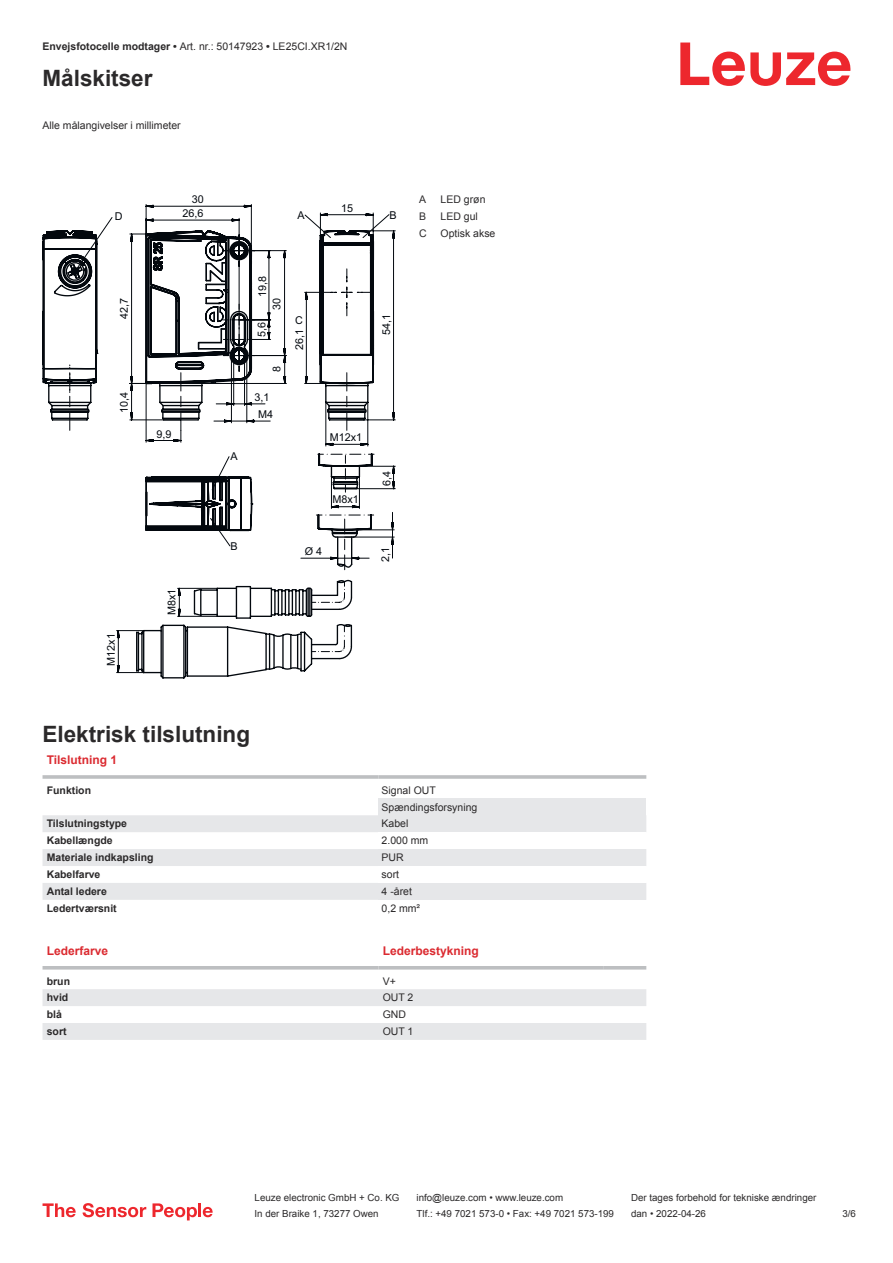
<style>
.page{position:relative;width:893px;height:1263px;background:#fff}
.page>*{position:absolute;margin:0;border:0;box-sizing:border-box;transform-origin:0 0}
.t1{font:700 22.5px "Arial";color:#2b292a}
.t2{font:700 12px "Arial";color:#db2a30}
.t3{font:10.8px/14.7px "Arial";color:#03080e;text-align:right}
.t4{font:10.5px/17px "Arial";color:#2b292a}
.t5{font:700 10.5px "Arial";color:#2b292a}
.t6{font:9.75px "Arial";color:#2b292a}
.s1{font-weight:700}
</style>
<div class="page">
<svg style="left:680px;top:43px;width:170px;height:43px"></svg>
<svg style="left:43px;top:815px;width:335px;height:85px;fill:#e6e7e9"></svg>
<hr style="left:43px;top:775px;width:335px;height:4px;background:#bdbfc1">
<hr style="left:378px;top:775px;width:268px;height:4px;background:#c9cacc">
<div style="left:378px;top:798px;width:268px;height:17px;background:#e6e7e9"></div>
<div style="left:378px;top:815px;width:268px;height:17px;background:#e6e7e9"></div>
<div style="left:378px;top:849px;width:268px;height:17px;background:#e6e7e9"></div>
<div style="left:378px;top:883px;width:268px;height:17px;background:#e6e7e9"></div>
<svg style="left:43px;top:969px;width:603px;height:1px"></svg>
<svg style="left:43px;top:989px;width:603px;height:51px"></svg>
<hr style="left:43px;top:966px;width:335px;height:3px;background:#bdbfc1">
<hr style="left:378px;top:966px;width:226px;height:3px;background:#bdbfc1">
<hr style="left:604px;top:966px;width:42px;height:3px;background:#bdbfc1">
<svg style="left:43px;top:1203px;width:33px;height:14px"></svg>
<svg style="left:83px;top:1203px;width:63px;height:14px"></svg>
<svg style="left:153px;top:1203px;width:44px;height:17px"></svg>
<hr style="left:198px;top:1203px;width:3px;height:14px;background:#ed272d">
<svg style="left:203px;top:1207px;width:10px;height:10px"></svg>
<svg style="left:43px;top:230px;width:207px;height:448px"></svg>
<svg style="left:69px;top:204px;width:183px;height:448px"></svg>
<svg style="left:69px;top:217px;width:47px;height:330px"></svg>
<svg style="left:116px;top:212px;width:280px;height:461px"></svg>
<p class="t4" style="left:43px;top:39px;width:306px"><span class="s1">Envejsfotocelle modtager •</span> Art. nr.: 50147923 <span class="s1">•</span> LE25CI.XR1/2N</p>
<h1 class="t1" style="left:43px;top:69px;width:112px">Målskitser</h1>
<p class="t4" style="left:43px;top:117px;width:140px">Alle målangivelser i millimeter</p>
<p class="t3" style="left:115px;top:209px;width:9px">D</p>
<p class="t3" style="left:182px;top:192px;width:23px">30<br>26,6</p>
<p class="t3" style="left:297px;top:208px;width:9px">A</p>
<p class="t3" style="left:341px;top:201px;width:14px">15</p>
<p class="t3" style="left:390px;top:208px;width:9px">B</p>
<p class="t4" style="left:419px;top:192px;width:9px">A</p>
<p class="t4" style="left:441px;top:192px;width:46px">LED grøn</p>
<p class="t4" style="left:419px;top:209px;width:9px">B</p>
<p class="t4" style="left:441px;top:209px;width:39px">LED gul</p>
<p class="t4" style="left:419px;top:226px;width:9px">C</p>
<p class="t4" style="left:441px;top:226px;width:56px">Optisk akse</p>
<p class="t3" style="left:117px;top:319px;width:23px;rotate:-90deg">42,7</p>
<p class="t3" style="left:255px;top:297px;width:23px;rotate:-90deg">19,8</p>
<p class="t3" style="left:255px;top:337px;width:17px;rotate:-90deg">5,6</p>
<p class="t3" style="left:380px;top:335px;width:23px;rotate:-90deg">54,1</p>
<p class="t3" style="left:270px;top:310px;width:14px;rotate:-90deg">30</p>
<p class="t3" style="left:295px;top:314px;width:9px">C</p>
<p class="t3" style="left:293px;top:350px;width:23px;rotate:-90deg">26,1</p>
<p class="t3" style="left:270px;top:372px;width:8px;rotate:-90deg">8</p>
<p class="t3" style="left:117px;top:413px;width:23px;rotate:-90deg">10,4</p>
<p class="t3" style="left:255px;top:390px;width:17px">3,1</p>
<p class="t3" style="left:258px;top:407px;width:17px">M4</p>
<p class="t3" style="left:157px;top:427px;width:17px">9,9</p>
<p class="t3" style="left:330px;top:431px;width:34px">M12x1</p>
<p class="t3" style="left:230px;top:450px;width:9px">A</p>
<p class="t3" style="left:380px;top:485px;width:17px;rotate:-90deg">6,4</p>
<p class="t3" style="left:332px;top:493px;width:28px">M8x1</p>
<p class="t3" style="left:230px;top:539px;width:9px">B</p>
<p class="t3" style="left:305px;top:544px;width:19px">Ø 4</p>
<p class="t3" style="left:379px;top:561px;width:17px;rotate:-90deg">2,1</p>
<p class="t3" style="left:165px;top:615px;width:28px;rotate:-90deg">M8x1</p>
<p class="t3" style="left:104px;top:666px;width:34px;rotate:-90deg">M12x1</p>
<h1 class="t1" style="left:43px;top:725px;width:209px">Elektrisk tilslutning</h1>
<p class="t2" style="left:47px;top:755px;width:72px">Tilslutning 1</p>
<p class="t5" style="left:47px;top:786px;width:46px">Funktion</p>
<p class="t4" style="left:382px;top:782px;width:97px">Signal OUT<br>Spændingsforsyning</p>
<p class="t5" style="left:47px;top:820px;width:82px">Tilslutningstype</p>
<p class="t4" style="left:382px;top:816px;width:28px">Kabel</p>
<p class="t5" style="left:47px;top:836px;width:67px">Kabellængde</p>
<p class="t4" style="left:382px;top:833px;width:48px">2.000 mm</p>
<p class="t5" style="left:47px;top:853px;width:108px">Materiale indkapsling</p>
<p class="t4" style="left:382px;top:850px;width:24px">PUR</p>
<p class="t5" style="left:47px;top:870px;width:55px">Kabelfarve</p>
<p class="t4" style="left:382px;top:867px;width:19px">sort</p>
<p class="t5" style="left:47px;top:887px;width:62px">Antal ledere</p>
<p class="t4" style="left:382px;top:884px;width:32px">4 -året</p>
<p class="t5" style="left:47px;top:904px;width:72px">Ledertværsnit</p>
<p class="t4" style="left:382px;top:901px;width:40px">0,2 mm²</p>
<p class="t2" style="left:47px;top:946px;width:63px">Lederfarve</p>
<p class="t2" style="left:383px;top:946px;width:98px">Lederbestykning</p>
<p class="t5" style="left:47px;top:976px;width:25px">brun</p>
<p class="t4" style="left:383px;top:973px;width:15px">V+</p>
<p class="t5" style="left:47px;top:993px;width:23px">hvid</p>
<p class="t4" style="left:383px;top:990px;width:32px">OUT 2</p>
<p class="t5" style="left:47px;top:1010px;width:17px">blå</p>
<p class="t4" style="left:383px;top:1007px;width:25px">GND</p>
<p class="t5" style="left:47px;top:1027px;width:21px">sort</p>
<p class="t4" style="left:383px;top:1024px;width:32px">OUT 1</p>
<p class="t6" style="left:255px;top:1194px;width:146px">Leuze electronic GmbH + Co. KG</p>
<p class="t6" style="left:417px;top:1194px;width:148px">info@leuze.com • www.leuze.com</p>
<p class="t6" style="left:631px;top:1194px;width:187px">Der tages forbehold for tekniske ændringer</p>
<p class="t6" style="left:255px;top:1210px;width:126px">In der Braike 1, 73277 Owen</p>
<p class="t6" style="left:417px;top:1210px;width:199px">Tlf.: +49 7021 573-0 • Fax: +49 7021 573-199</p>
<p class="t6" style="left:631px;top:1210px;width:76px">dan • 2022-04-26</p>
<p class="t6" style="left:842px;top:1210px;width:15px">3 /6</p>
</div>
